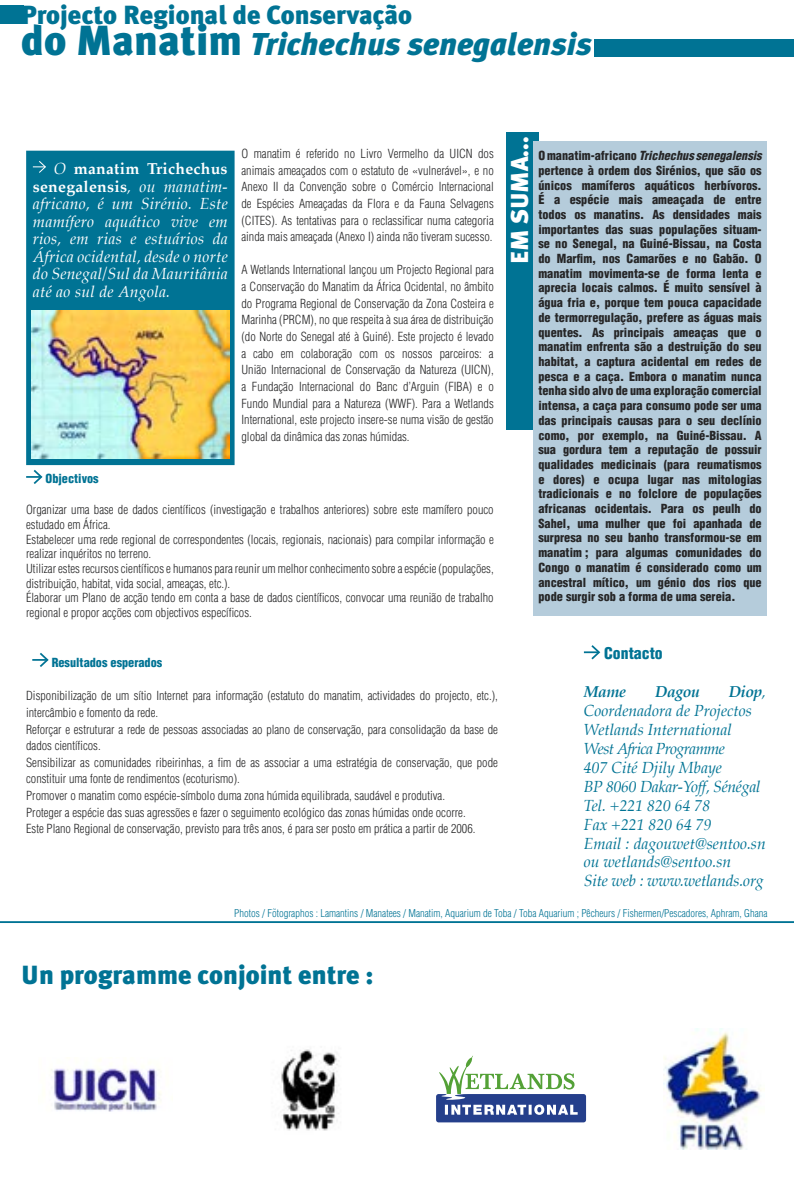
<style>
.page{position:relative;width:794px;height:1191px;background:#fff}
.page>*{position:absolute;margin:0;border:0;box-sizing:border-box;transform-origin:0 0}
.t1{font:italic 900 31.5px "Meta Plus";color:#007394}
.t2{font:900 26.25px "Meta Plus";color:#007394}
.t3{font:900 24.5px "Meta Plus";color:#fff}
.t4{font:italic 15.75px/17.5px "Palatino";letter-spacing:.02em;color:#fff;text-align:justify}
.t5{font:italic 15.75px/18.9px "Palatino";color:#007394}
.t6{font:italic 15.75px "Palatino";letter-spacing:-.02em;color:#007394}
.t7{font:italic 15.75px "Palatino";letter-spacing:-.04em;color:#007394}
.t8{font:italic 700 15.75px "Palatino";letter-spacing:-.03em;color:#007394}
.t9{font:900 condensed 15.75px "Helvetica";color:#007394}
.t10{font:300 condensed 12.25px/16.6px "Helvetica";color:#262627}
.t11{font:900 condensed 12.25px/14.7px "Helvetica";color:#262627;text-align:justify}
.t12{font:900 condensed 12.25px "Helvetica";color:#007394}
.t13{font:300 condensed 10.5px "Helvetica";color:#007394}
.s1{font-style:normal;font-size:42px}
.s2{font-weight:700;font-style:normal}
.s3{font-style:italic}
.s4{font-weight:700}
</style>
<div class="page">
<div style="left:0;top:6px;width:24px;height:18px;background:#007394"></div>
<div style="left:594px;top:39px;width:200px;height:17px;background:#007394"></div>
<div style="left:27px;top:151px;width:207px;height:313px;background:#007394"></div>
<svg style="left:33px;top:161px;width:13px;height:12px"></svg>
<div style="left:26px;top:151px;width:208px;height:314px;border:2px solid #007394"></div>
<img style="left:31px;top:310px;width:199px;height:149px">
<svg style="left:26px;top:469px;width:17px;height:15px"></svg>
<svg style="left:32px;top:653px;width:17px;height:14px"></svg>
<svg style="left:584px;top:645px;width:17px;height:15px"></svg>
<div style="left:506px;top:132px;width:32px;height:298px;background:#007394"></div>
<div style="left:533px;top:141px;width:233px;height:474px;background:#b5ccdb"></div>
<hr style="left:0;top:921px;width:794px;height:2px;background:#007394">
<img style="left:51px;top:1059px;width:110px;height:53px">
<img style="left:281px;top:1049px;width:58px;height:82px">
<svg style="left:436px;top:1055px;width:150px;height:67px"></svg>
<img style="left:664px;top:1029px;width:98px;height:120px">
<p class="t2" style="left:21px;top:0;width:392px">Projecto Regional de Conservação</p>
<p class="t1" style="left:21px;top:26px;width:572px"><span class="s1">do Manatim</span> Trichechus senegalensis</p>
<p class="t4" style="left:33px;top:161px;width:196px;text-indent:21px">O <span class="s2">manatim Trichechus senegalensis</span>, ou manatim&shy;africano, é um Sirénio. Este mamífero aquático vive em rios, em rias e estuários da África ocidental, desde o norte do Senegal/Sul da Mauritânia até ao sul de Angola.</p>
<p class="t10" style="left:241px;top:145px;width:254px;text-align:justify">O manatim é referido no Livro Vermelho da UICN dos animais ameaçados com o estatuto de «vulnerável», e no Anexo II da Convenção sobre o Comércio Internacional de Espécies Ameaçadas da Flora e da Fauna Selvagens (CITES). As tentativas para o reclassificar numa categoria ainda mais ameaçada (Anexo I) ainda não tiveram sucesso.</p>
<p class="t10" style="left:241px;top:262px;width:254px;text-align:justify">A Wetlands International lançou um Projecto Regional para a Conservação do Manatim da África Ocidental, no âmbito do Programa Regional de Conservação da Zona Costeira e Marinha (PRCM), no que respeita à sua área de distribuição (do Norte do Senegal até à Guiné). Este projecto é levado a cabo em colaboração com os nossos parceiros: a União Internacional de Conservação da Natureza (UICN), a Fundação Internacional do Banc d’Arguin (FIBA) e o Fundo Mundial para a Natureza (WWF). Para a Wetlands International, este projecto insere-se numa visão de gestão global da dinâmica das zonas húmidas.</p>
<p class="t12" style="left:46px;top:470px;width:55px">Objectivos</p>
<p class="t10" style="left:26px;top:502px;width:469px;line-height:14.7px">Organizar uma base de dados científicos (investigação e trabalhos anteriores) sobre este mamífero pouco estudado em África.</p>
<p class="t10" style="left:26px;top:532px;width:469px;line-height:14.7px">Estabelecer uma rede regional de correspondentes (locais, regionais, nacionais) para compilar informação e realizar inquéritos no terreno.</p>
<p class="t10" style="left:26px;top:561px;width:469px;line-height:14.7px">Utilizar estes recursos científicos e humanos para reunir um melhor conhecimento sobre a espécie (populações, distribuição, habitat, vida social, ameaças, etc.).</p>
<p class="t10" style="left:26px;top:590px;width:469px;line-height:14.7px">Élaborar um Plano de acção tendo em conta a base de dados científicos, convocar uma reunião de trabalho regional e propor acções com objectivos específicos.</p>
<p class="t12" style="left:52px;top:655px;width:112px">Resultados esperados</p>
<p class="t10" style="left:26px;top:687px;width:473px">Disponibilização de um sítio Internet para informação (estatuto do manatim, actividades do projecto, etc.), intercâmbio e fomento da rede.</p>
<p class="t10" style="left:26px;top:721px;width:473px">Reforçar e estruturar a rede de pessoas associadas ao plano de conservação, para consolidação da base de dados científicos.</p>
<p class="t10" style="left:26px;top:754px;width:473px">Sensibilizar as comunidades ribeirinhas, a fim de as associar a uma estratégia de conservação, que pode constituir uma fonte de rendimentos (ecoturismo).</p>
<p class="t10" style="left:26px;top:787px;width:420px">Promover o manatim como espécie-símbolo duma zona húmida equilibrada, saudável e produtiva.</p>
<p class="t10" style="left:26px;top:804px;width:441px">Proteger a espécie das suas agressões e fazer o seguimento ecológico das zonas húmidas onde ocorre.</p>
<p class="t10" style="left:26px;top:820px;width:451px">Este Plano Regional de conservação, previsto para três anos, é para ser posto em prática a partir de 2006.</p>
<p class="t3" style="left:505px;top:264px;width:129px;rotate:-90deg">EM SUMA...</p>
<p class="t11" style="left:538px;top:148px;width:225px">O manatim-africano <span class="s3">Trichechus senegalensis </span>pertence à ordem dos Sirénios, que são os únicos mamíferos aquáticos herbívoros.<br>É a espécie mais ameaçada de entre todos os manatins. As densidades mais importantes das suas populações situam&shy;se no Senegal, na Guiné-Bissau, na Costa do Marfim, nos Camarões e no Gabão. O manatim movimenta-se de forma lenta e aprecia locais calmos. É muito sensível à água fria e, porque tem pouca capacidade de termorregulação, prefere as águas mais quentes. As principais ameaças que o manatim enfrenta são a destruição do seu habitat, a captura acidental em redes de pesca e a caça. Embora o manatim nunca tenha sido alvo de uma exploração comercial intensa, a caça para consumo pode ser uma das principais causas para o seu declínio como, por exemplo, na Guiné-Bissau. A sua gordura tem a reputação de possuir qualidades medicinais (para reumatismos e dores) e ocupa lugar nas mitologias tradicionais e no folclore de populações africanas ocidentais. Para os peulh do Sahel, uma mulher que foi apanhada de surpresa no seu banho transformou-se em manatim ; para algumas comunidades do Congo o manatim é considerado como um ancestral mítico, um génio dos rios que pode surgir sob a forma de uma sereia.</p>
<p class="t9" style="left:604px;top:643px;width:60px">Contacto</p>
<p class="t8" style="left:584px;top:682px;width:44px">Mame</p>
<p class="t8" style="left:655px;top:682px;width:46px">Dagou</p>
<p class="t5" style="left:584px;top:684px;width:183px;text-indent:145px"><span class="s4">Diop</span>,<br>Coordenadora de Projectos</p>
<p class="t5" style="left:584px;top:722px;width:149px">Wetlands International</p>
<p class="t7" style="left:584px;top:739px;width:143px">West Africa Programme</p>
<p class="t5" style="left:584px;top:759px;width:140px">407 Cité Djily Mbaye</p>
<p class="t6" style="left:584px;top:777px;width:178px">BP 8060 Dakar-Yoff, Sénégal</p>
<p class="t5" style="left:584px;top:797px;width:128px">Tel. +221 820 64 78</p>
<p class="t5" style="left:584px;top:816px;width:129px">Fax +221 820 64 79</p>
<p class="t5" style="left:584px;top:835px;width:183px">Email : dagouwet@sentoo.sn ou wetlands@sentoo.sn</p>
<p class="t5" style="left:584px;top:873px;width:181px">Site web : www.wetlands.org</p>
<p class="t13" style="left:234px;top:906px;width:535px">Photos / Fotographos : Lamantins / Manatees / Manatim, Aquarium de Toba / Toba Aquarium ; Pêcheurs / Fishermen/Pescadores, Aphram, Ghana</p>
<p class="t2" style="left:21px;top:960px;width:354px">Un programme conjoint entre :</p>
</div>
